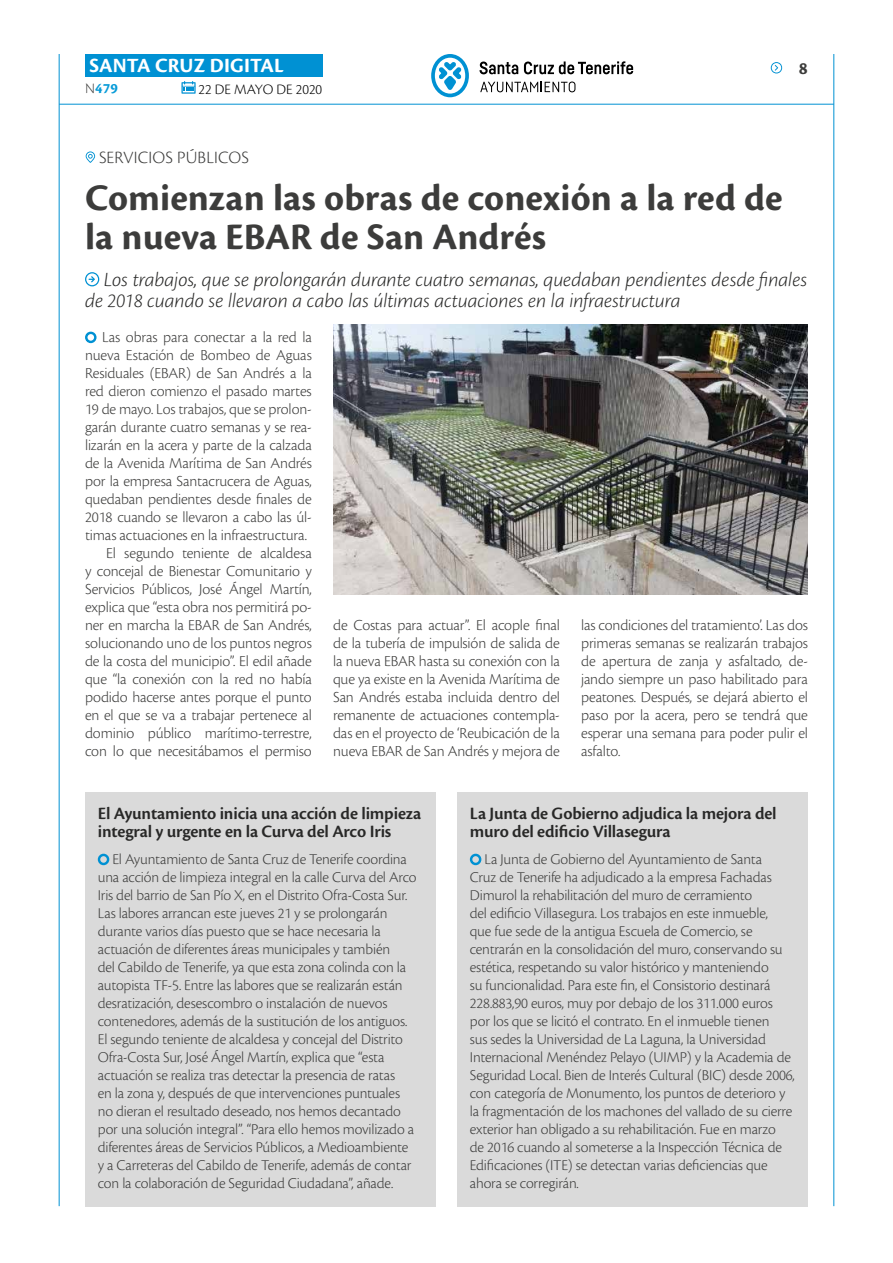
<style>
.page{position:relative;width:893px;height:1263px;background:#fff}
.page>*{position:absolute;margin:0;border:0;box-sizing:border-box;transform-origin:0 0}
.t1{font:700 39px/39px "Cronos Pro";letter-spacing:.005em;color:#3c3c3b}
.t2{font:italic 300 21px/21px "Cronos Pro";letter-spacing:-.005em;color:#282827}
.t3{font:700 21px "Cronos Pro";letter-spacing:.005em;color:#fff}
.t4{font:600 18px/18px "Cronos Pro";letter-spacing:-.01em;color:#282827}
.t5{font:300 18px "Cronos Pro";letter-spacing:.01em;color:#3c3c3b}
.t6{font:700 18px "Cronos Pro";color:#3c3c3b}
.t7{font:300 15.9px/18px "Cronos Pro";letter-spacing:-.01em;color:#3c3c3b;text-align:justify}
.t8{font:300 15.6px/18px "Cronos Pro";letter-spacing:-.01em;color:#3c3c3b}
.t9{font:300 15px "Cronos Pro";color:#000}
.t10{font:700 15px "Cronos Pro";color:#079bd8}
.s1{font-weight:300;color:#3c3c3b}
</style>
<div class="page">
<hr style="left:59px;top:104px;width:775px;height:1px;background:#0091d3">
<div style="left:85px;top:54px;width:238px;height:23px;background:#0091d3"></div>
<svg style="left:181px;top:81px;width:15px;height:13px"></svg>
<hr style="left:59px;top:54px;width:1px;height:1152px;background:#0091d3">
<hr style="left:833px;top:54px;width:1px;height:1152px;background:#0091d3">
<svg style="left:771px;top:62px;width:12px;height:11px"></svg>
<svg style="left:431px;top:54px;width:38px;height:43px"></svg>
<svg style="left:480px;top:62px;width:38px;height:12px"></svg>
<svg style="left:524px;top:61px;width:109px;height:13px"></svg>
<svg style="left:480px;top:82px;width:95px;height:10px"></svg>
<svg style="left:85px;top:331px;width:12px;height:13px"></svg>
<svg style="left:86px;top:151px;width:9px;height:12px"></svg>
<svg style="left:85px;top:272px;width:14px;height:14px"></svg>
<img style="left:333px;top:324px;width:475px;height:270px">
<div style="left:85px;top:792px;width:351px;height:414px;background:#dadada"></div>
<svg style="left:97px;top:853px;width:13px;height:13px"></svg>
<div style="left:457px;top:792px;width:351px;height:414px;background:#dadada"></div>
<svg style="left:469px;top:853px;width:13px;height:13px"></svg>
<h2 class="t3" style="left:89px;top:53px;width:196px">SANTA CRUZ DIGITAL</h2>
<p class="t10" style="left:85px;top:80px;width:34px"><span class="s1">N</span>479</p>
<p class="t9" style="left:199px;top:80px;width:125px">22 DE MAYO DE 2020</p>
<p class="t6" style="left:799px;top:58px;width:10px">8</p>
<p class="t5" style="left:99px;top:147px;width:151px">SERVICIOS PÚBLICOS</p>
<h1 class="t1" style="left:85px;top:179px;width:699px">Comienzan las obras de conexión a la red de la nueva EBAR de San Andrés</h1>
<h2 class="t2" style="left:85px;top:269px;width:724px;text-indent:19px">Los trabajos, que se prolongarán durante cuatro semanas, quedaban pendientes desde finales de 2018 cuando se llevaron a cabo las últimas actuaciones en la infraestructura</h2>
<p class="t7" style="left:85px;top:328px;width:228px;text-align:right">Las obras para conectar a la red la nueva Estación de Bombeo de Aguas Residuales (EBAR) de San Andrés a la red dieron comienzo el pasado martes 19 de mayo. Los trabajos, que se prolon&shy;garán durante cuatro semanas y se rea&shy;lizarán en la acera y parte de la calzada de la Avenida Marítima de San Andrés por la empresa Santacrucera de Aguas, quedaban pendientes desde finales de 2018 cuando se llevaron a cabo las úl&shy;timas actuaciones en la infraestructura.<br>El segundo teniente de alcaldesa<br>y concejal de Bienestar Comunitario y Servicios Públicos, José Ángel Martín, explica que “esta obra nos permitirá po&shy;ner en marcha la EBAR de San Andrés, solucionando uno de los puntos negros de la costa del municipio”. El edil añade que “la conexión con la red no había podido hacerse antes porque el punto en el que se va a trabajar pertenece al dominio público marítimo-terrestre, con lo que necesitábamos el permiso</p>
<p class="t7" style="left:333px;top:616px;width:228px">de Costas para actuar”. El acople final de la tubería de impulsión de salida de la nueva EBAR hasta su conexión con la que ya existe en la Avenida Marítima de San Andrés estaba incluida dentro del remanente de actuaciones contempla&shy;das en el proyecto de ‘Reubicación de la nueva EBAR de San Andrés y mejora de</p>
<p class="t7" style="left:581px;top:616px;width:228px">las condiciones del tratamiento’. Las dos primeras semanas se realizarán trabajos de apertura de zanja y asfaltado, de&shy;jando siempre un paso habilitado para peatones. Después, se dejará abierto el paso por la acera, pero se tendrá que esperar una semana para poder pulir el asfalto.</p>
<p class="t4" style="left:98px;top:804px;width:325px">El Ayuntamiento inicia una acción de limpieza integral y urgente en la Curva del Arco Iris</p>
<p class="t8" style="left:98px;top:850px;width:320px;text-indent:15px">El Ayuntamiento de Santa Cruz de Tenerife coordina una acción de limpieza integral en la calle Curva del Arco Iris del barrio de San Pío X, en el Distrito Ofra-Costa Sur.<br>Las labores arrancan este jueves 21 y se prolongarán durante varios días puesto que se hace necesaria la actuación de diferentes áreas municipales y también<br>del Cabildo de Tenerife, ya que esta zona colinda con la autopista TF-5. Entre las labores que se realizarán están desratización, desescombro o instalación de nuevos contenedores, además de la sustitución de los antiguos.<br>El segundo teniente de alcaldesa y concejal del Distrito Ofra-Costa Sur, José Ángel Martín, explica que “esta actuación se realiza tras detectar la presencia de ratas<br>en la zona y, después de que intervenciones puntuales no dieran el resultado deseado, nos hemos decantado por una solución integral”. “Para ello hemos movilizado a diferentes áreas de Servicios Públicos, a Medioambiente y a Carreteras del Cabildo de Tenerife, además de contar con la colaboración de Seguridad Ciudadana”, añade.</p>
<p class="t4" style="left:470px;top:804px;width:308px">La Junta de Gobierno adjudica la mejora del muro del edificio Villasegura</p>
<p class="t8" style="left:470px;top:850px;width:326px;text-indent:15px">La Junta de Gobierno del Ayuntamiento de Santa<br>Cruz de Tenerife ha adjudicado a la empresa Fachadas Dimurol la rehabilitación del muro de cerramiento<br>del edificio Villasegura. Los trabajos en este inmueble,<br>que fue sede de la antigua Escuela de Comercio, se centrarán en la consolidación del muro, conservando su estética, respetando su valor histórico y manteniendo<br>su funcionalidad. Para este fin, el Consistorio destinará 228.883,90 euros, muy por debajo de los 311.000 euros por los que se licitó el contrato. En el inmueble tienen<br>sus sedes la Universidad de La Laguna, la Universidad Internacional Menéndez Pelayo (UIMP) y la Academia de Seguridad Local. Bien de Interés Cultural (BIC) desde 2006, con categoría de Monumento, los puntos de deterioro y la fragmentación de los machones del vallado de su cierre exterior han obligado a su rehabilitación. Fue en marzo<br>de 2016 cuando al someterse a la Inspección Técnica de Edificaciones (ITE) se detectan varias deficiencias que ahora se corregirán.</p>
</div>
